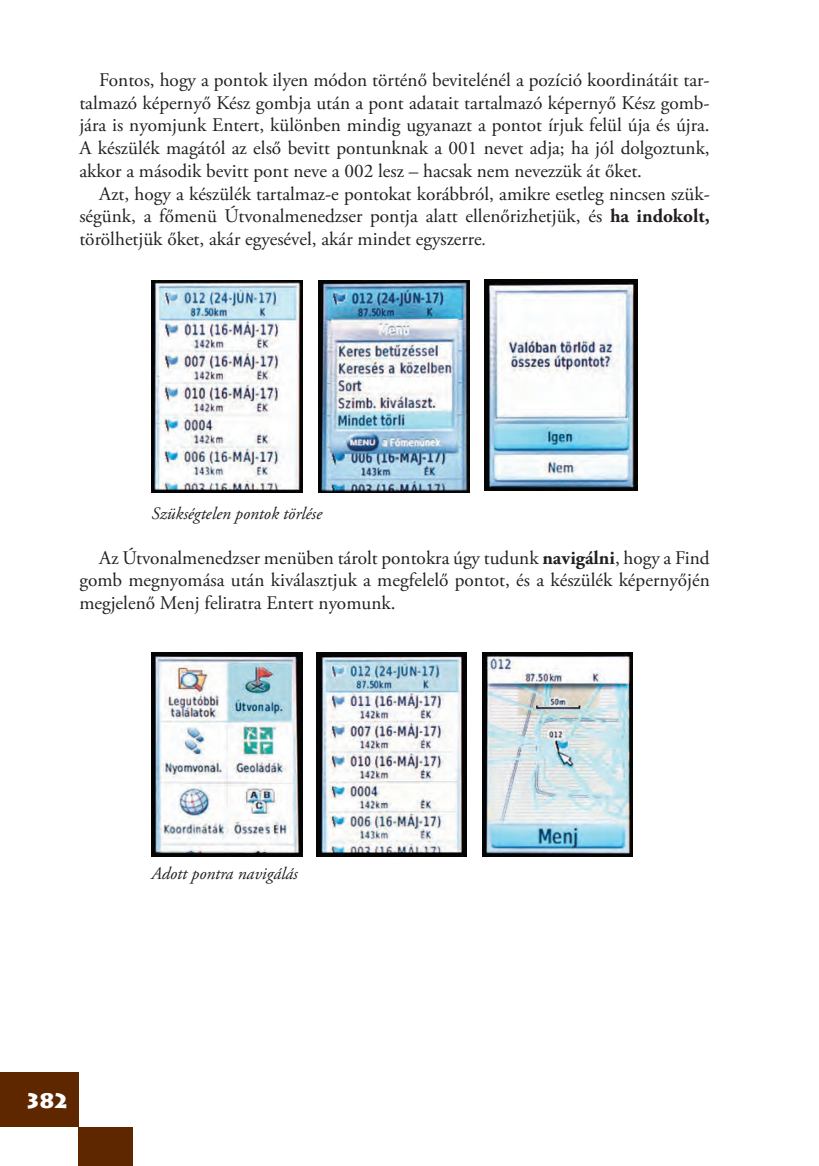
<style>
.page{position:relative;width:819px;height:1166px;background:#fff}
.page>*{position:absolute;margin:0;border:0;box-sizing:border-box;transform-origin:0 0}
.t1{font:700 21px "Lithograph";color:#fff}
.t2{font:19.25px/22.8px "Adobe Garamond Pro";color:#231f20;text-align:justify}
.t3{font:italic 17.5px "Adobe Garamond Pro";color:#231f20}
.s1{font-weight:700}
.s2{font-style:italic}
</style>
<div class="page">
<div style="left:0;top:1072px;width:78px;height:55px;background:#5f2700"></div>
<div style="left:78px;top:1127px;width:55px;height:39px;background:#5f2700"></div>
<img style="left:152px;top:652px;width:150px;height:204px">
<img style="left:316px;top:652px;width:150px;height:204px">
<img style="left:482px;top:652px;width:150px;height:204px">
<img style="left:151px;top:280px;width:151px;height:212px">
<img style="left:318px;top:280px;width:151px;height:212px">
<img style="left:485px;top:279px;width:152px;height:212px">
<p class="t2" style="left:79px;top:69px;width:632px;text-indent:20px">Fontos, hogy a pontok ilyen módon történő bevitelénél a pozíció koordinátáit tar&shy;talmazó képernyő Kész gombja után a pont adatait tartalmazó képernyő Kész gomb&shy;jára is nyomjunk Entert, különben mindig ugyanazt a pontot írjuk felül úja és újra.<br>A készülék magától az első bevitt pontunknak a 001 nevet adja; ha jól dolgoztunk, akkor a második bevitt pont neve a 002 lesz – hacsak nem nevezzük át őket.</p>
<p class="t2" style="left:79px;top:183px;width:632px;text-indent:20px">Azt, hogy a készülék tartalmaz-e pontokat korábbról, amikre esetleg nincsen szük&shy;ségünk, a főmenü Útvonalmenedzser pontja alatt ellenőrizhetjük, és <span class="s1">ha indokolt, </span>törölhetjük őket, akár egyesével, akár mindet egyszerre<span class="s2">.</span></p>
<p class="t3" style="left:151px;top:503px;width:172px">Szükségtelen pontok törlése</p>
<p class="t2" style="left:79px;top:547px;width:632px;text-indent:20px">Az Útvonalmenedzser menüben tárolt pontokra úgy tudunk <span class="s1">navigálni</span>, hogy a Find gomb megnyomása után kiválasztjuk a megfelelő pontot, és a készülék képernyőjén megjelenő Menj feliratra Entert nyomunk.</p>
<p class="t1" style="left:27px;top:1087px;width:42px">382</p>
<p class="t3" style="left:151px;top:863px;width:148px">Adott pontra navigálás</p>
</div>
